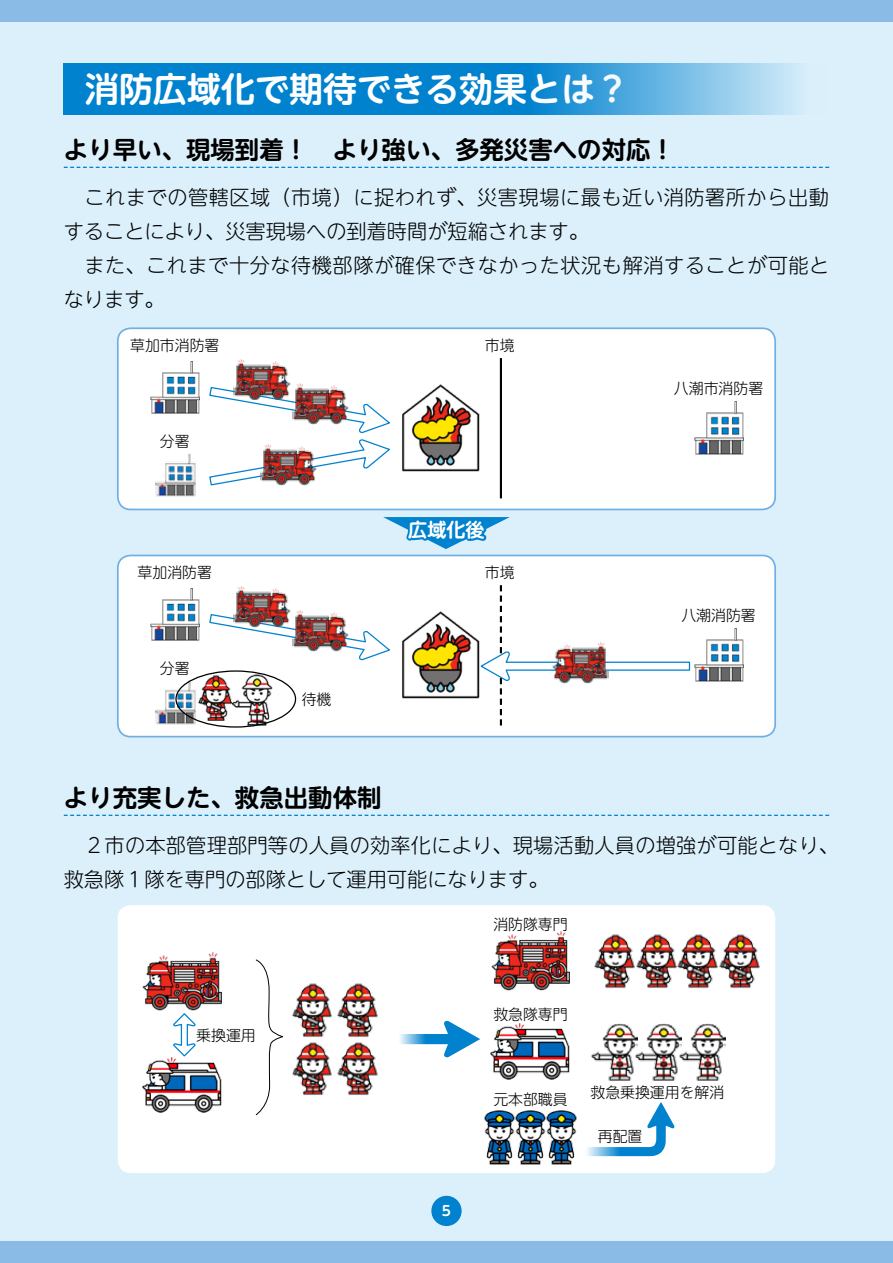
<style>
.page{position:relative;width:893px;height:1263px;background:#dbf0fb}
.page>*{position:absolute;margin:0;border:0;box-sizing:border-box;transform-origin:0 0}
.t1{font:700 34.05px "UD Shin M Go Pr 6 N De";color:#fff}
.t2{font:700 24.45px "UD Shin M Go Pr 6 N De";color:#000}
.t3{font:300 20.25px/34px "UD Shin M Go Pr 6 N";letter-spacing:.01em;color:#000}
.t4{font:700 19.2px "UD Shin M Go Pr 6 N De";color:#fff}
.t5{font:300 14.85px "UD Shin M Go Pr 6 N";color:#000}
.t6{font:700 13.8px "UD Shin M Go Pr 6 N De";color:#fff}
</style>
<div class="page">
<div style="left:0;top:0;width:893px;height:21px;background:#8abbe6"></div>
<div style="left:0;top:1242px;width:893px;height:21px;background:#8abbe6"></div>
<svg style="left:64px;top:167px;width:765px;height:1px"></svg>
<svg style="left:64px;top:64px;width:734px;height:51px;background:#2695d6"></svg>
<svg style="left:64px;top:815px;width:765px;height:1px"></svg>
<div style="left:118px;top:328px;width:657px;height:181px;background:#fff;border-radius:13px"></div>
<div style="left:117px;top:327px;width:659px;height:183px;border:2px solid #70afe1;border-radius:13px"></div>
<div style="left:118px;top:555px;width:657px;height:182px;background:#fff;border-radius:13px"></div>
<div style="left:117px;top:555px;width:659px;height:182px;border:2px solid #70afe1;border-radius:13px"></div>
<div style="left:118px;top:905px;width:657px;height:268px;background:#fff;border-radius:13px"></div>
<img style="left:150px;top:361px;width:50px;height:53px">
<img style="left:150px;top:588px;width:50px;height:53px">
<img style="left:694px;top:401px;width:50px;height:54px">
<img style="left:694px;top:628px;width:50px;height:54px">
<img style="left:155px;top:453px;width:41px;height:44px">
<img style="left:155px;top:678px;width:41px;height:47px">
<img style="left:402px;top:611px;width:78px;height:88px">
<img style="left:196px;top:673px;width:76px;height:54px">
<img style="left:142px;top:1056px;width:80px;height:57px">
<img style="left:484px;top:1110px;width:30px;height:55px">
<img style="left:514px;top:1110px;width:31px;height:55px">
<img style="left:545px;top:1110px;width:32px;height:55px">
<svg style="left:209px;top:613px;width:181px;height:48px"></svg>
<svg style="left:208px;top:382px;width:302px;height:176px"></svg>
<img style="left:234px;top:359px;width:58px;height:41px">
<img style="left:234px;top:586px;width:58px;height:41px">
<img style="left:260px;top:444px;width:59px;height:41px">
<img style="left:292px;top:382px;width:58px;height:42px">
<img style="left:292px;top:610px;width:58px;height:41px">
<hr style="left:500px;top:358px;width:2px;height:140px;background:#000">
<div style="left:175px;top:670px;width:121px;height:58px;border:1px solid #000;border-radius:50%"></div>
<svg style="left:480px;top:585px;width:211px;height:140px"></svg>
<img style="left:550px;top:641px;width:58px;height:42px">
<img style="left:142px;top:952px;width:80px;height:59px">
<img style="left:292px;top:983px;width:86px;height:112px">
<svg style="left:400px;top:1021px;width:80px;height:36px"></svg>
<svg style="left:173px;top:1014px;width:23px;height:42px"></svg>
<img style="left:594px;top:934px;width:39px;height:54px">
<img style="left:633px;top:934px;width:42px;height:54px">
<img style="left:675px;top:934px;width:41px;height:54px">
<img style="left:716px;top:934px;width:44px;height:54px">
<img style="left:591px;top:1023px;width:42px;height:58px">
<img style="left:633px;top:1023px;width:44px;height:58px">
<img style="left:677px;top:1023px;width:48px;height:58px">
<svg style="left:255px;top:959px;width:29px;height:156px"></svg>
<img style="left:491px;top:931px;width:79px;height:60px">
<img style="left:490px;top:1023px;width:80px;height:57px">
<svg style="left:587px;top:1102px;width:88px;height:54px"></svg>
<div style="left:431px;top:1196px;width:31px;height:30px;background:#0082cf;border-radius:50%"></div>
<h1 class="t1" style="left:85px;top:60px;width:546px">消防広域化で期待できる効果とは？</h1>
<p class="t2" style="left:64px;top:128px;width:613px">より早い、現場到着！　より強い、多発災害への対応！</p>
<p class="t3" style="left:64px;top:179px;width:767px">　これまでの管轄区域（市境）に捉われず、災害現場に最も近い消防署所から出動することにより、災害現場への到着時間が短縮されます。<br>　また、これまで十分な待機部隊が確保できなかった状況も解消することが可能となります。</p>
<p class="t5" style="left:130px;top:333px;width:91px">草加市消防署</p>
<p class="t5" style="left:160px;top:429px;width:31px">分署</p>
<p class="t5" style="left:138px;top:560px;width:76px">草加消防署</p>
<p class="t5" style="left:160px;top:657px;width:31px">分署</p>
<p class="t5" style="left:302px;top:687px;width:31px">待機</p>
<p class="t5" style="left:485px;top:333px;width:31px">市境</p>
<p class="t4" style="left:408px;top:513px;width:78px">広域化後</p>
<p class="t5" style="left:485px;top:560px;width:31px">市境</p>
<p class="t5" style="left:674px;top:376px;width:91px">八潮市消防署</p>
<p class="t5" style="left:681px;top:603px;width:76px">八潮消防署</p>
<p class="t2" style="left:64px;top:776px;width:319px">より充実した、救急出動体制</p>
<p class="t3" style="left:64px;top:827px;width:777px">　２市の本部管理部門等の人員の効率化により、現場活動人員の増強が可能となり、救急隊１隊を専門の部隊として運用可能になります。</p>
<p class="t5" style="left:493px;top:912px;width:76px">消防隊専門</p>
<p class="t5" style="left:196px;top:1023px;width:61px">乗換運用</p>
<p class="t6" style="left:442px;top:1199px;width:11px">5</p>
<p class="t5" style="left:493px;top:1002px;width:76px">救急隊専門</p>
<p class="t5" style="left:493px;top:1087px;width:76px">元本部職員</p>
<p class="t5" style="left:590px;top:1080px;width:135px">救急乗換運用を解消</p>
<p class="t5" style="left:598px;top:1124px;width:46px">再配置</p>
</div>
